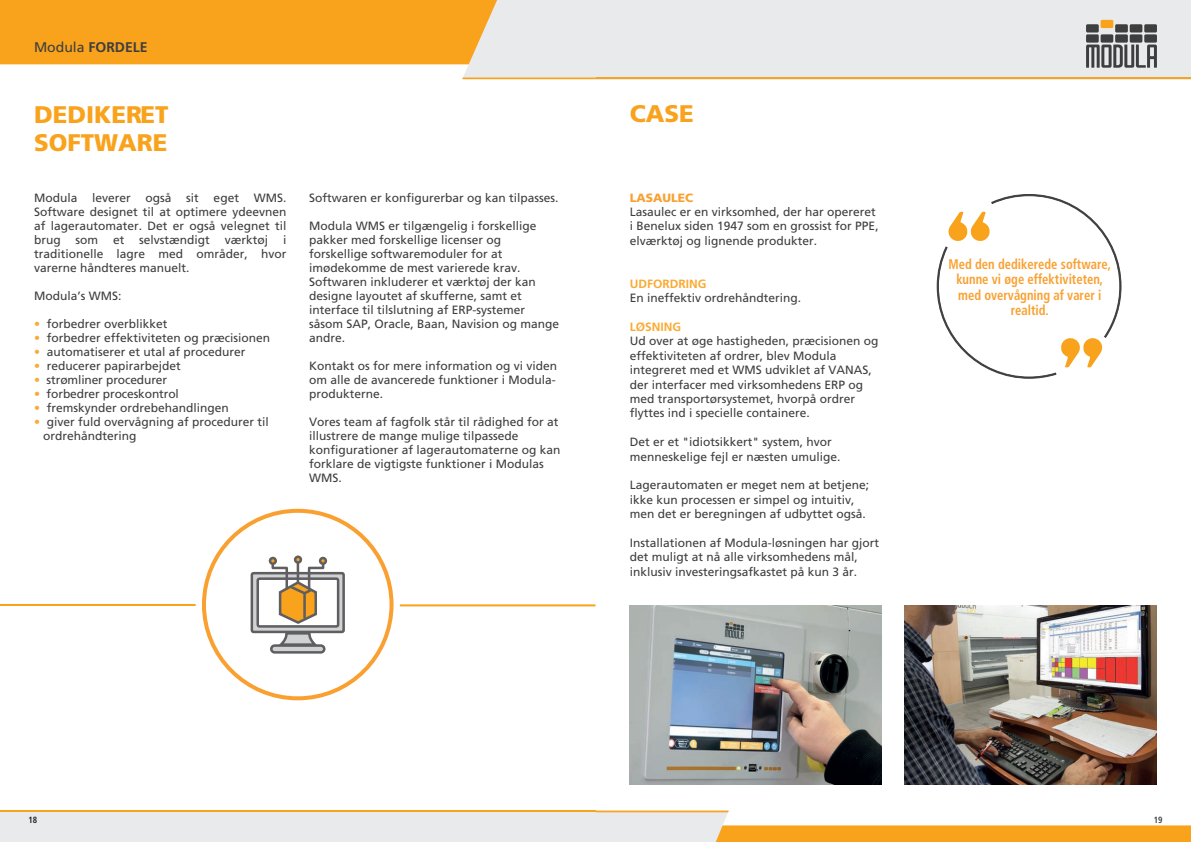
<style>
.page{position:relative;width:1191px;height:842px;background:#fff}
.page>*{position:absolute;margin:0;border:0;box-sizing:border-box;transform-origin:0 0}
.t1{font:900 24px/28px "Frutiger LT Std";color:#f9a21c}
.t2{font:700 condensed 14px/15.2px "Frutiger LT Std";color:#f9a030;text-align:center;scale:.9 1}
.t3{font:700 14px "Frutiger LT Std";color:#3e3e3f}
.t4{font:12px/14px "Frutiger LT Std";color:#3e3e3f}
.t5{font:700 12px "Frutiger LT Std";color:#faaa34}
.t6{font:900 12px "Frutiger LT Std";color:#f9a030}
.t7{font:700 condensed 9px "Frutiger LT Std";color:#3e3e3f;scale:.94 1}
.t8{font:700 condensed 9px "Frutiger LT Std";color:#231f20;scale:.94 1}
.s1{font-weight:400}
.s2{color:#faaa34}
</style>
<div class="page">
<svg style="left:595px;top:811px;width:596px;height:31px"></svg>
<div style="left:595px;top:0;width:596px;height:79px;background:#e9eaeb"></div>
<hr style="left:595px;top:77px;width:596px;height:2px;background:#f9a21c">
<div style="left:1086px;top:24px;width:12px;height:9px;background:#3e3e3f"></div>
<div style="left:1100px;top:20px;width:13px;height:8px;background:#f9a21c"></div>
<div style="left:1115px;top:24px;width:12px;height:9px;background:#3e3e3f"></div>
<div style="left:1129px;top:24px;width:13px;height:9px;background:#3e3e3f"></div>
<div style="left:1144px;top:24px;width:13px;height:9px;background:#3e3e3f"></div>
<div style="left:1086px;top:34px;width:12px;height:9px;background:#3e3e3f"></div>
<div style="left:1100px;top:34px;width:13px;height:9px;background:#3e3e3f"></div>
<div style="left:1115px;top:34px;width:12px;height:9px;background:#3e3e3f"></div>
<div style="left:1129px;top:34px;width:13px;height:9px;background:#3e3e3f"></div>
<div style="left:1144px;top:34px;width:13px;height:9px;background:#3e3e3f"></div>
<svg style="left:1086px;top:45px;width:70px;height:23px"></svg>
<svg style="left:936px;top:194px;width:186px;height:185px"></svg>
<img style="left:630px;top:606px;width:252px;height:178px">
<img style="left:904px;top:606px;width:253px;height:178px">
<div style="left:0;top:811px;width:595px;height:31px;background:#e9eaeb"></div>
<hr style="left:0;top:811px;width:595px;height:1px;background:#f9a21c">
<svg style="left:0;top:0;width:595px;height:79px"></svg>
<div style="left:271px;top:645px;width:53px;height:7px;background:#d1d2d4;border-radius:3px"></div>
<div style="left:270px;top:644px;width:55px;height:10px;border:3px solid #5f5f62;border-radius:3px"></div>
<svg style="left:250px;top:557px;width:95px;height:90px"></svg>
<div style="left:294px;top:555px;width:8px;height:9px;border:3px solid #5f5f62;border-radius:50%"></div>
<hr style="left:0;top:604px;width:196px;height:2px;background:#f9a21c">
<hr style="left:400px;top:604px;width:195px;height:2px;background:#f9a21c">
<div style="left:202px;top:509px;width:191px;height:191px;border:4px solid #f9a030;border-radius:50%"></div>
<p class="t3" style="left:34px;top:39px;width:115px"><span class="s1">Modula</span> FORDELE</p>
<h1 class="t1" style="left:34px;top:100px;width:136px">DEDIKERET<br>SOFTWARE</h1>
<p class="t4" style="left:34px;top:191px;width:254px;text-align:justify">Modula leverer også sit eget WMS.<br>Software designet til at optimere ydeevnen af lagerautomater. Det er også velegnet til brug som et selvstændigt værktøj i traditionelle lagre med områder, hvor varerne håndteres manuelt.</p>
<p class="t4" style="left:34px;top:289px;width:89px">Modula’s WMS:</p>
<p class="t4" style="left:34px;top:317px;width:135px"><span class="s2">•</span> forbedrer overblikket</p>
<p class="t4" style="left:34px;top:331px;width:238px"><span class="s2">•</span> forbedrer effektiviteten og præcisionen</p>
<p class="t4" style="left:34px;top:345px;width:213px"><span class="s2">•</span> automatiserer et utal af procedurer</p>
<p class="t4" style="left:34px;top:359px;width:148px"><span class="s2">•</span> reducerer papirarbejdet</p>
<p class="t4" style="left:34px;top:373px;width:135px"><span class="s2">•</span> strømliner procedurer</p>
<p class="t4" style="left:34px;top:387px;width:146px"><span class="s2">•</span> forbedrer proceskontrol</p>
<p class="t4" style="left:34px;top:401px;width:196px"><span class="s2">•</span> fremskynder ordrebehandlingen</p>
<p class="t4" style="left:43px;top:415px;width:227px;text-indent:-9px"><span class="s2">•</span> giver fuld overvågning af procedurer til ordrehåndtering</p>
<p class="t4" style="left:309px;top:191px;width:251px">Softwaren er konfigurerbar og kan tilpasses.</p>
<p class="t4" style="left:309px;top:219px;width:252px">Modula WMS er tilgængelig i forskellige pakker med forskellige licenser og forskellige softwaremoduler for at imødekomme de mest varierede krav.<br>Softwaren inkluderer et værktøj der kan designe layoutet af skufferne, samt et interface til tilslutning af ERP-systemer såsom SAP, Oracle, Baan, Navision og mange andre.</p>
<p class="t4" style="left:309px;top:359px;width:250px;text-align:justify">Kontakt os for mere information og vi viden om alle de avancerede funktioner i Modula&shy;produkterne.</p>
<p class="t4" style="left:309px;top:415px;width:253px">Vores team af fagfolk står til rådighed for at illustrere de mange mulige tilpassede konfigurationer af lagerautomaterne og kan forklare de vigtigste funktioner i Modulas WMS.</p>
<h1 class="t1" style="left:630px;top:100px;width:66px">CASE</h1>
<p class="t6" style="left:630px;top:190px;width:65px">LASAULEC</p>
<p class="t4" style="left:630px;top:204px;width:250px;line-height:14.4px">Lasaulec er en virksomhed, der har opereret i Benelux siden 1947 som en grossist for PPE, elværktøj og lignende produkter.</p>
<p class="t5" style="left:630px;top:277px;width:78px">UDFORDRING</p>
<p class="t4" style="left:630px;top:291px;width:173px">En ineffektiv ordrehåndtering.</p>
<p class="t5" style="left:630px;top:320px;width:53px">LØSNING</p>
<p class="t4" style="left:630px;top:334px;width:250px;line-height:14.4px">Ud over at øge hastigheden, præcisionen og effektiviteten af ordrer, blev Modula integreret med et WMS udviklet af VANAS, der interfacer med virksomhedens ERP og med transportørsystemet, hvorpå ordrer flyttes ind i specielle containere.</p>
<p class="t4" style="left:630px;top:435px;width:212px;line-height:14.4px">Det er et "idiotsikkert" system, hvor menneskelige fejl er næsten umulige.</p>
<p class="t4" style="left:630px;top:478px;width:241px;line-height:14.4px">Lagerautomaten er meget nem at betjene; ikke kun processen er simpel og intuitiv, men det er beregningen af udbyttet også.</p>
<p class="t4" style="left:630px;top:536px;width:251px;line-height:14.4px">Installationen af Modula-løsningen har gjort det muligt at nå alle virksomhedens mål, inklusiv investeringsafkastet på kun 3 år.</p>
<p class="t2" style="left:948px;top:257px;width:182px">Med den dedikerede software, kunne vi øge effektiviteten, med overvågning af varer i realtid.</p>
<p class="t8" style="left:28px;top:814px;width:11px">18</p>
<p class="t7" style="left:1153px;top:814px;width:11px">19</p>
</div>
